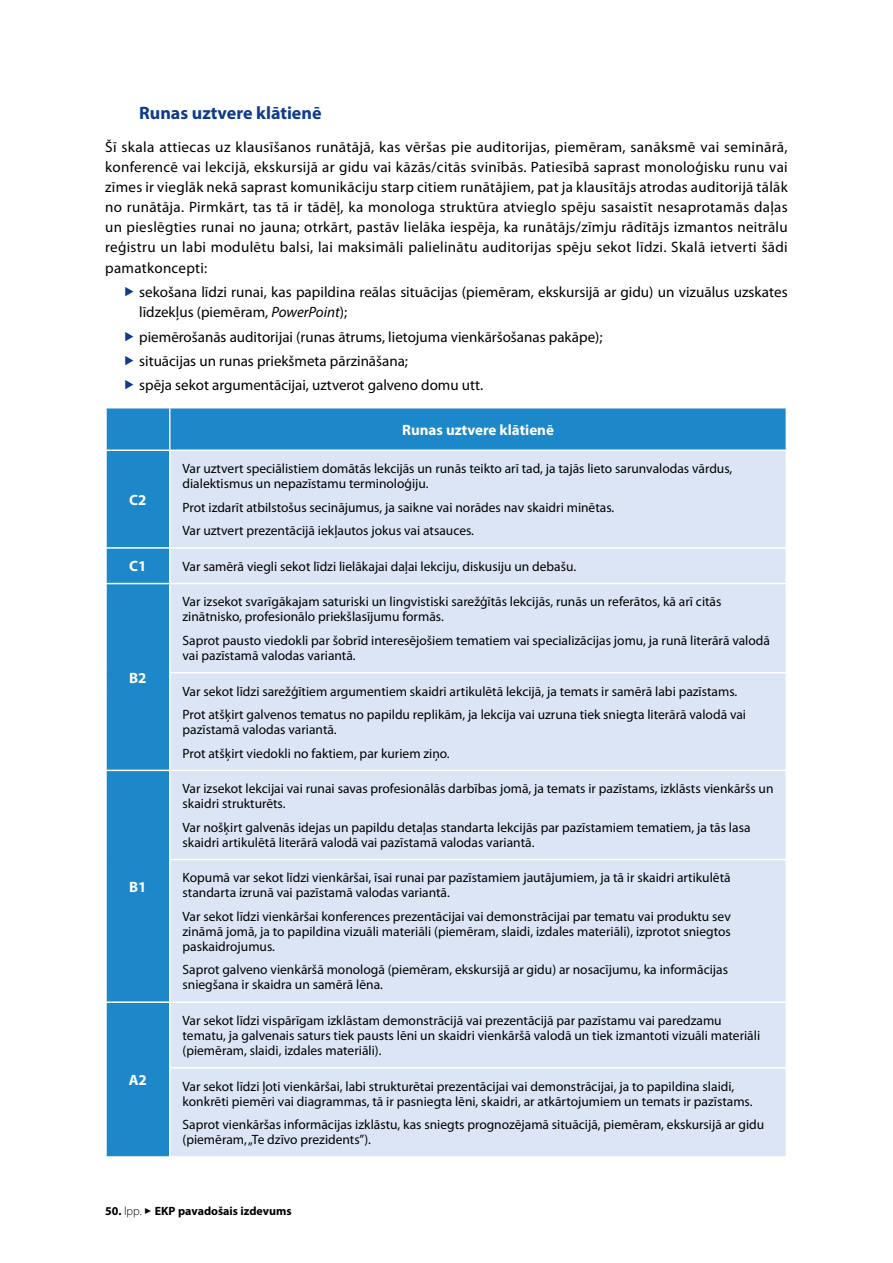
<style>
.page{position:relative;width:893px;height:1263px;background:#fff}
.page>*{position:absolute;margin:0;border:0;box-sizing:border-box;transform-origin:0 0}
.t1{font:700 18px "Myriad Pro";color:#0f3b89}
.t2{font:15px/20.1px "Myriad Pro";color:#000}
.t3{font:700 15px "Myriad Pro";color:#fff}
.t4{font:13.5px/15px "Myriad Pro";color:#000}
.t5{font:700 12px "Myriad Pro";color:#000}
.s1{font-style:italic}
.s2{font-weight:300}
</style>
<div class="page">
<div style="left:107px;top:408px;width:679px;height:748px;background:#1c87c9"></div>
<div style="left:171px;top:451px;width:615px;height:705px;background:#dce5f6"></div>
<hr style="left:169px;top:408px;width:2px;height:41px;background:#fff">
<hr style="left:169px;top:451px;width:2px;height:96px;background:#fff">
<hr style="left:169px;top:549px;width:2px;height:34px;background:#fff">
<hr style="left:169px;top:584px;width:2px;height:88px;background:#fff">
<hr style="left:169px;top:673px;width:2px;height:97px;background:#fff">
<hr style="left:169px;top:771px;width:2px;height:88px;background:#fff">
<hr style="left:169px;top:860px;width:2px;height:141px;background:#fff">
<hr style="left:169px;top:1003px;width:2px;height:64px;background:#fff">
<hr style="left:169px;top:1068px;width:2px;height:88px;background:#fff">
<hr style="left:105px;top:449px;width:65px;height:2px;background:#fff">
<hr style="left:170px;top:449px;width:617px;height:2px;background:#fff">
<hr style="left:105px;top:547px;width:65px;height:2px;background:#fff">
<hr style="left:170px;top:547px;width:617px;height:2px;background:#fff">
<hr style="left:105px;top:583px;width:65px;height:1px;background:#fff">
<hr style="left:170px;top:583px;width:617px;height:1px;background:#fff">
<hr style="left:169px;top:672px;width:618px;height:1px;background:#fff">
<hr style="left:105px;top:770px;width:65px;height:1px;background:#fff">
<hr style="left:170px;top:770px;width:617px;height:1px;background:#fff">
<hr style="left:169px;top:859px;width:618px;height:1px;background:#fff">
<hr style="left:105px;top:1001px;width:65px;height:2px;background:#fff">
<hr style="left:170px;top:1001px;width:617px;height:2px;background:#fff">
<hr style="left:169px;top:1067px;width:618px;height:1px;background:#fff">
<h1 class="t1" style="left:139px;top:101px;width:184px">Runas uztvere klātienē</h1>
<p class="t2" style="left:105px;top:136px;width:684px;text-align:justify">Šī skala attiecas uz klausīšanos runātājā, kas vēršas pie auditorijas, piemēram, sanāksmē vai seminārā, konferencē vai lekcijā, ekskursijā ar gidu vai kāzās/citās svinībās. Patiesībā saprast monoloģisku runu vai zīmes ir vieglāk nekā saprast komunikāciju starp citiem runātājiem, pat ja klausītājs atrodas auditorijā tālāk no runātāja. Pirmkārt, tas tā ir tādēļ, ka monologa struktūra atvieglo spēju sasaistīt nesaprotamās daļas un pieslēgties runai no jauna; otrkārt, pastāv lielāka iespēja, ka runātājs/zīmju rādītājs izmantos neitrālu reģistru un labi modulētu balsi, lai maksimāli palielinātu auditorijas spēju sekot līdzi. Skalā ietverti šādi pamatkoncepti:</p>
<p class="t2" style="left:139px;top:282px;width:650px">sekošana līdzi runai, kas papildina reālas situācijas (piemēram, ekskursijā ar gidu) un vizuālus uzskates līdzekļus (piemēram, <span class="s1">PowerPoint</span>);</p>
<p class="t2" style="left:139px;top:324px;width:465px;line-height:24.5px">piemērošanās auditorijai (runas ātrums, lietojuma vienkāršošanas pakāpe); situācijas un runas priekšmeta pārzināšana;<br>spēja sekot argumentācijai, uztverot galveno domu utt.</p>
<p class="t3" style="left:402px;top:420px;width:153px">Runas uztvere klātienē</p>
<p class="t3" style="left:129px;top:490px;width:19px">C2</p>
<p class="t4" style="left:183px;top:461px;width:551px">Var uztvert speciālistiem domātās lekcijās un runās teikto arī tad, ja tajās lieto sarunvalodas vārdus, dialektismus un nepazīstamu terminoloģiju.</p>
<p class="t4" style="left:183px;top:495px;width:433px;line-height:23.5px">Prot izdarīt atbilstošus secinājumus, ja saikne vai norādes nav skaidri minētas.<br>Var uztvert prezentācijā iekļautos jokus vai atsauces.</p>
<p class="t3" style="left:129px;top:556px;width:19px">C1</p>
<p class="t4" style="left:183px;top:559px;width:395px">Var samērā viegli sekot līdzi lielākajai daļai lekciju, diskusiju un debašu.</p>
<p class="t3" style="left:129px;top:668px;width:19px">B2</p>
<p class="t3" style="left:129px;top:877px;width:19px">B1</p>
<p class="t3" style="left:129px;top:1070px;width:20px">A2</p>
<p class="t4" style="left:183px;top:594px;width:540px">Var izsekot svarīgākajam saturiski un lingvistiski sarežģītās lekcijās, runās un referātos, kā arī citās zinātnisko, profesionālo priekšlasījumu formās.</p>
<p class="t4" style="left:183px;top:633px;width:589px">Saprot pausto viedokli par šobrīd interesējošiem tematiem vai specializācijas jomu, ja runā literārā valodā vai pazīstamā valodas variantā.</p>
<p class="t4" style="left:183px;top:679px;width:565px;line-height:23.5px">Var sekot līdzi sarežģītiem argumentiem skaidri artikulētā lekcijā, ja temats ir samērā labi pazīstams.<br>Prot atšķirt galvenos tematus no papildu replikām, ja lekcija vai uzruna tiek sniegta literārā valodā vai</p>
<p class="t4" style="left:183px;top:718px;width:269px;line-height:23.5px">pazīstamā valodas variantā.<br>Prot atšķirt viedokli no faktiem, par kuriem ziņo.</p>
<p class="t4" style="left:183px;top:781px;width:592px">Var izsekot lekcijai vai runai savas profesionālās darbības jomā, ja temats ir pazīstams, izklāsts vienkāršs un skaidri strukturēts.</p>
<p class="t4" style="left:183px;top:819px;width:569px">Var nošķirt galvenās idejas un papildu detaļas standarta lekcijās par pazīstamiem tematiem, ja tās lasa skaidri artikulētā literārā valodā vai pazīstamā valodas variantā.</p>
<p class="t4" style="left:183px;top:870px;width:550px">Kopumā var sekot līdzi vienkāršai, īsai runai par pazīstamiem jautājumiem, ja tā ir skaidri artikulētā standarta izrunā vai pazīstamā valodas variantā.</p>
<p class="t4" style="left:183px;top:909px;width:550px;text-align:justify">Var sekot līdzi vienkāršai konferences prezentācijai vai demonstrācijai par tematu vai produktu sev zināmā jomā, ja to papildina vizuāli materiāli (piemēram, slaidi, izdales materiāli), izprotot sniegtos paskaidrojumus.</p>
<p class="t4" style="left:183px;top:962px;width:547px">Saprot galveno vienkāršā monologā (piemēram, ekskursijā ar gidu) ar nosacījumu, ka informācijas sniegšana ir skaidra un samērā lēna.</p>
<p class="t4" style="left:183px;top:1013px;width:579px">Var sekot līdzi vispārīgam izklāstam demonstrācijā vai prezentācijā par pazīstamu vai paredzamu tematu, ja galvenais saturs tiek pausts lēni un skaidri vienkāršā valodā un tiek izmantoti vizuāli materiāli (piemēram, slaidi, izdales materiāli).</p>
<p class="t4" style="left:183px;top:1078px;width:572px">Var sekot līdzi ļoti vienkāršai, labi strukturētai prezentācijai vai demonstrācijai, ja to papildina slaidi, konkrēti piemēri vai diagrammas, tā ir pasniegta lēni, skaidri, ar atkārtojumiem un temats ir pazīstams.</p>
<p class="t4" style="left:183px;top:1117px;width:583px">Saprot vienkāršas informācijas izklāstu, kas sniegts prognozējamā situācijā, piemēram, ekskursijā ar gidu (piemēram, „Te dzīvo prezidents”).</p>
<p class="t5" style="left:105px;top:1203px;width:188px">50. <span class="s2">lpp.</span> ✓ EKP pavadošais izdevums</p>
</div>
